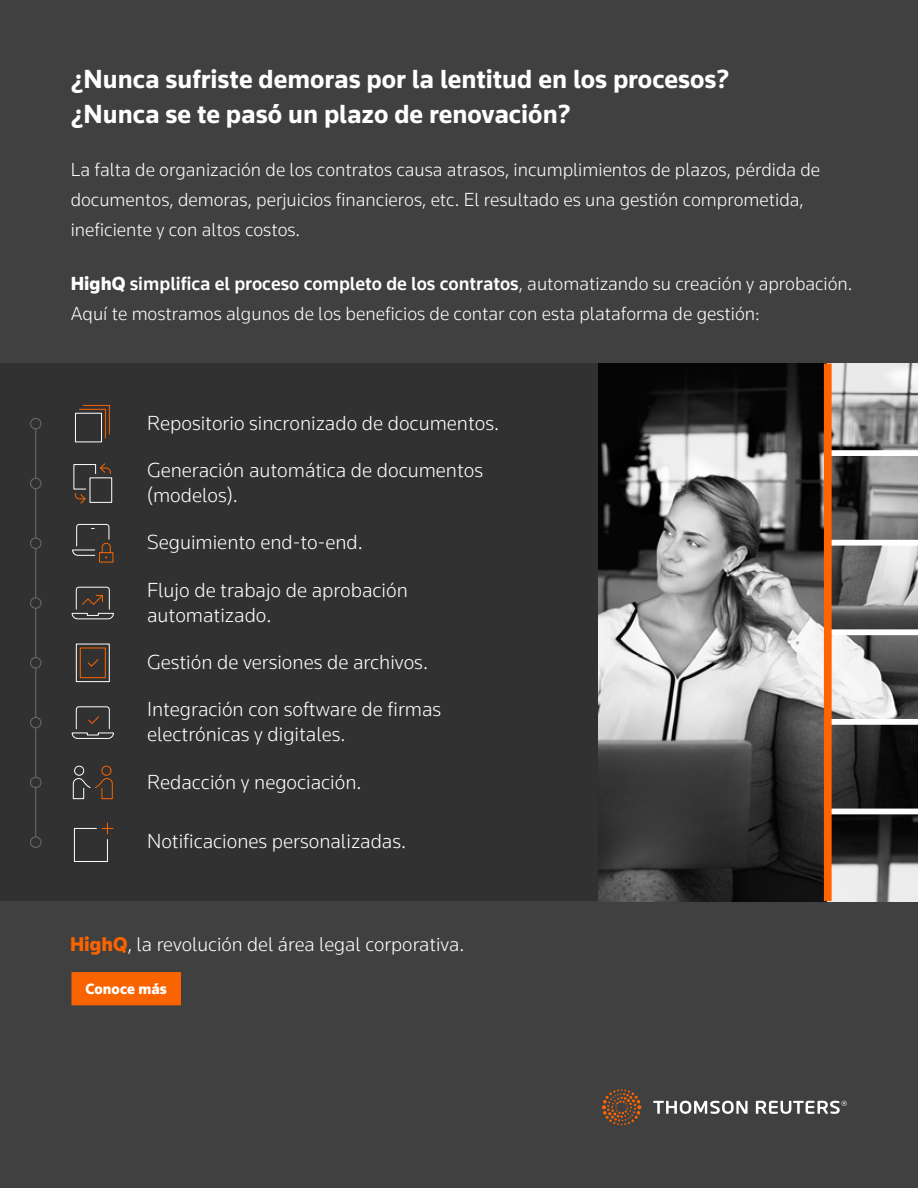
<style>
.page{position:relative;width:918px;height:1188px;background:#404040}
.page>*{position:absolute;margin:0;border:0;box-sizing:border-box;transform-origin:0 0}
.t1{font:700 27px/36px "Knowledge 2017";color:#fff}
.t2{font:300 21px/25.2px "Knowledge 2017";color:#fff}
.t3{font:300 20.55px "Knowledge 2017";color:#fff}
.t4{font:300 19.5px/30px "Knowledge 2017";color:#fff}
.t5{font:900 15.45px "Knowledge 2017";color:#fff}
.s1{font-weight:900}
.s2{font-weight:500}
.s3{font-weight:900;color:#fa6400}
</style>
<div class="page">
<div style="left:0;top:363px;width:918px;height:538px;background:#313131"></div>
<svg style="left:653px;top:1101px;width:194px;height:13px"></svg>
<svg style="left:602px;top:1089px;width:39px;height:36px"></svg>
<svg style="left:74px;top:823px;width:39px;height:39px"></svg>
<div style="left:74px;top:766px;width:10px;height:10px;border:1px solid #fff;border-radius:50%"></div>
<div style="left:102px;top:766px;width:9px;height:10px;border:1px solid #fa6400;border-radius:50%"></div>
<svg style="left:73px;top:778px;width:40px;height:21px"></svg>
<svg style="left:87px;top:659px;width:12px;height:8px"></svg>
<div style="left:76px;top:644px;width:34px;height:38px;border:1px solid #fff"></div>
<div style="left:80px;top:648px;width:26px;height:30px;border:1px solid #fa6400"></div>
<svg style="left:71px;top:586px;width:43px;height:34px"></svg>
<svg style="left:71px;top:706px;width:43px;height:33px"></svg>
<svg style="left:72px;top:524px;width:42px;height:39px"></svg>
<div style="left:90px;top:477px;width:22px;height:26px;border:1px solid #fff"></div>
<svg style="left:73px;top:463px;width:38px;height:41px"></svg>
<img style="left:598px;top:363px;width:226px;height:538px">
<div style="left:75px;top:413px;width:27px;height:29px;border:1px solid #fff"></div>
<svg style="left:79px;top:405px;width:31px;height:34px"></svg>
<hr style="left:35px;top:424px;width:1px;height:418px;background:#666">
<div style="left:31px;top:478px;width:10px;height:11px;background:#313131;border-radius:50%"></div>
<div style="left:30px;top:478px;width:11px;height:11px;border:1px solid #666;border-radius:50%"></div>
<div style="left:31px;top:538px;width:10px;height:10px;background:#313131;border-radius:50%"></div>
<div style="left:30px;top:537px;width:11px;height:12px;border:1px solid #666;border-radius:50%"></div>
<div style="left:31px;top:598px;width:10px;height:10px;background:#313131;border-radius:50%"></div>
<div style="left:30px;top:597px;width:11px;height:12px;border:1px solid #666;border-radius:50%"></div>
<div style="left:31px;top:658px;width:10px;height:10px;background:#313131;border-radius:50%"></div>
<div style="left:30px;top:657px;width:11px;height:12px;border:1px solid #666;border-radius:50%"></div>
<div style="left:31px;top:717px;width:10px;height:11px;background:#313131;border-radius:50%"></div>
<div style="left:30px;top:717px;width:11px;height:11px;border:1px solid #666;border-radius:50%"></div>
<div style="left:31px;top:777px;width:10px;height:11px;background:#313131;border-radius:50%"></div>
<div style="left:30px;top:777px;width:11px;height:11px;border:1px solid #666;border-radius:50%"></div>
<div style="left:31px;top:837px;width:10px;height:10px;background:#313131;border-radius:50%"></div>
<div style="left:30px;top:836px;width:11px;height:12px;border:1px solid #666;border-radius:50%"></div>
<img style="left:832px;top:363px;width:86px;height:538px">
<div style="left:828px;top:450px;width:90px;height:6px;background:#fff"></div>
<div style="left:828px;top:540px;width:90px;height:6px;background:#fff"></div>
<div style="left:828px;top:629px;width:90px;height:6px;background:#fff"></div>
<div style="left:828px;top:809px;width:90px;height:5px;background:#fff"></div>
<div style="left:828px;top:719px;width:90px;height:6px;background:#fff"></div>
<div style="left:824px;top:363px;width:8px;height:538px;background:#ff6400"></div>
<div style="left:31px;top:418px;width:10px;height:11px;background:#313131;border-radius:50%"></div>
<div style="left:30px;top:418px;width:11px;height:11px;border:1px solid #666;border-radius:50%"></div>
<div style="left:71px;top:972px;width:110px;height:34px;background:#fa6400"></div>
<h1 class="t1" style="left:71px;top:60px;width:660px">¿Nunca sufriste demoras por la lentitud en los procesos? ¿Nunca se te pasó un plazo de renovación?</h1>
<p class="t4" style="left:71px;top:154px;width:751px">La falta de organización de los contratos causa atrasos, incumplimientos de plazos, pérdida de documentos, demoras, perjuicios financieros, etc. El resultado es una gestión comprometida, ineficiente y con altos costos.</p>
<p class="t4" style="left:71px;top:268px;width:784px"><span class="s1">HighQ</span> <span class="s2">simplifica el proceso completo de los contratos</span>, automatizando su creación y aprobación.<br>Aquí te mostramos algunos de los beneficios de contar con esta plataforma de gestión:</p>
<p class="t2" style="left:147px;top:410px;width:354px">Repositorio sincronizado de documentos.</p>
<p class="t2" style="left:147px;top:457px;width:338px">Generación automática de documentos (modelos).</p>
<p class="t2" style="left:147px;top:529px;width:217px">Seguimiento end-to-end.</p>
<p class="t2" style="left:147px;top:577px;width:262px">Flujo de trabajo de aprobación automatizado.</p>
<p class="t2" style="left:147px;top:649px;width:283px">Gestión de versiones de archivos.</p>
<p class="t2" style="left:147px;top:696px;width:296px">Integración con software de firmas electrónicas y digitales.</p>
<p class="t2" style="left:147px;top:769px;width:216px">Redacción y negociación.</p>
<p class="t2" style="left:147px;top:828px;width:261px">Notificaciones personalizadas.</p>
<p class="t3" style="left:70px;top:932px;width:396px"><span class="s3">HighQ</span>, la revolución del área legal corporativa.</p>
<p class="t5" style="left:86px;top:979px;width:83px">Conoce más</p>
</div>
